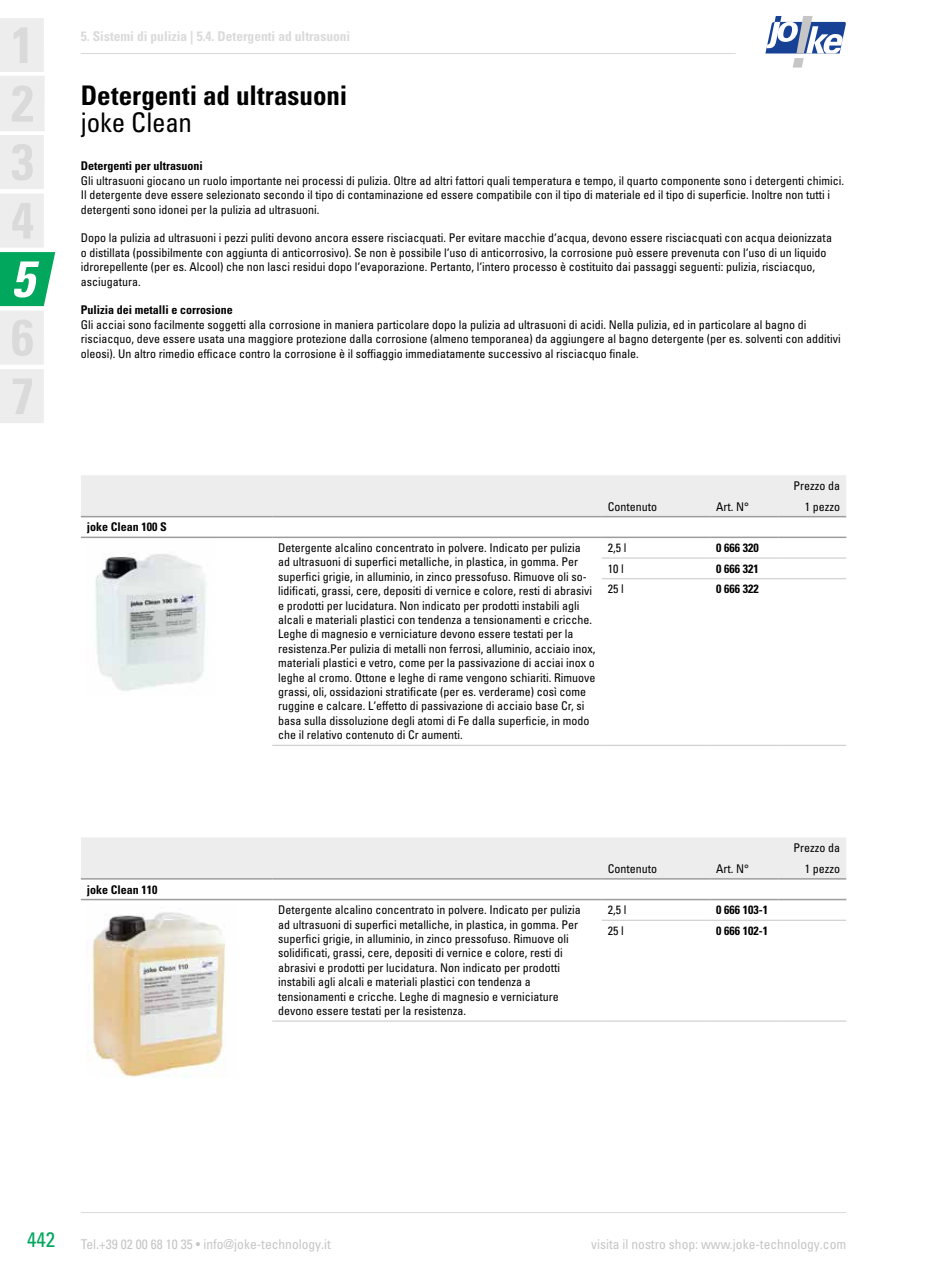
<style>
.page{position:relative;width:927px;height:1276px;background:#fff}
.page>*{position:absolute;margin:0;border:0;box-sizing:border-box;transform-origin:0 0}
.t1{font:italic 700 condensed 51px "Univers LT Pro";color:#fff}
.t2{font:700 condensed 27px "Univers LT Pro";color:#000}
.t3{font:condensed 27px "Univers LT Pro";letter-spacing:-.005em;color:#000}
.t4{font:condensed 21px "Univers LT Pro";color:#00a75d}
.t5{font:condensed 13.5px "Univers LT Pro";color:#c6c6c6}
.t6{font:700 condensed 13.5px "Univers LT Pro";color:#dadada}
.t7{font:condensed 12px/14.4px "Univers LT Pro";color:#000}
.t8{font:700 condensed 12px "Univers LT Pro";color:#000}
</style>
<div class="page">
<hr style="left:81px;top:1212px;width:765px;height:1px;background:#dadada">
<hr style="left:81px;top:53px;width:655px;height:1px;background:#dadada">
<svg style="left:765px;top:16px;width:81px;height:52px"></svg>
<svg style="left:0;top:18px;width:56px;height:405px"></svg>
<img style="left:87px;top:912px;width:138px;height:165px">
<img style="left:95px;top:554px;width:111px;height:137px">
<div style="left:81px;top:475px;width:765px;height:41px;background:#ededed"></div>
<hr style="left:81px;top:516px;width:191px;height:1px;background:#9d9d9c">
<hr style="left:272px;top:516px;width:330px;height:1px;background:#9d9d9c">
<hr style="left:602px;top:516px;width:108px;height:1px;background:#9d9d9c">
<hr style="left:710px;top:516px;width:68px;height:1px;background:#9d9d9c">
<hr style="left:778px;top:745px;width:68px;height:1px;background:#c6c6c6">
<hr style="left:710px;top:745px;width:68px;height:1px;background:#c6c6c6">
<hr style="left:602px;top:745px;width:108px;height:1px;background:#c6c6c6">
<hr style="left:778px;top:578px;width:68px;height:1px;background:#c6c6c6">
<hr style="left:710px;top:578px;width:68px;height:1px;background:#c6c6c6">
<hr style="left:602px;top:578px;width:108px;height:1px;background:#c6c6c6">
<hr style="left:778px;top:536px;width:68px;height:2px;background:#9d9d9c">
<hr style="left:778px;top:557px;width:68px;height:1px;background:#c6c6c6">
<hr style="left:710px;top:536px;width:68px;height:2px;background:#9d9d9c">
<hr style="left:710px;top:557px;width:68px;height:1px;background:#c6c6c6">
<hr style="left:602px;top:536px;width:108px;height:2px;background:#9d9d9c">
<hr style="left:602px;top:557px;width:108px;height:1px;background:#c6c6c6">
<hr style="left:778px;top:516px;width:68px;height:1px;background:#9d9d9c">
<hr style="left:81px;top:536px;width:191px;height:2px;background:#9d9d9c">
<hr style="left:272px;top:536px;width:330px;height:2px;background:#9d9d9c">
<hr style="left:272px;top:745px;width:330px;height:1px;background:#c6c6c6">
<div style="left:81px;top:838px;width:765px;height:40px;background:#ededed"></div>
<hr style="left:81px;top:878px;width:191px;height:1px;background:#9d9d9c">
<hr style="left:272px;top:878px;width:330px;height:1px;background:#9d9d9c">
<hr style="left:602px;top:878px;width:108px;height:1px;background:#9d9d9c">
<hr style="left:710px;top:878px;width:68px;height:1px;background:#9d9d9c">
<hr style="left:778px;top:1020px;width:68px;height:1px;background:#c6c6c6">
<hr style="left:710px;top:1020px;width:68px;height:1px;background:#c6c6c6">
<hr style="left:602px;top:1020px;width:108px;height:1px;background:#c6c6c6">
<hr style="left:778px;top:899px;width:68px;height:1px;background:#9d9d9c">
<hr style="left:778px;top:920px;width:68px;height:1px;background:#c6c6c6">
<hr style="left:710px;top:899px;width:68px;height:1px;background:#9d9d9c">
<hr style="left:710px;top:920px;width:68px;height:1px;background:#c6c6c6">
<hr style="left:602px;top:899px;width:108px;height:1px;background:#9d9d9c">
<hr style="left:602px;top:920px;width:108px;height:1px;background:#c6c6c6">
<hr style="left:778px;top:878px;width:68px;height:1px;background:#9d9d9c">
<hr style="left:81px;top:899px;width:191px;height:1px;background:#9d9d9c">
<hr style="left:272px;top:899px;width:330px;height:1px;background:#9d9d9c">
<hr style="left:272px;top:1020px;width:330px;height:1px;background:#c6c6c6">
<p class="t6" style="left:81px;top:27px;width:271px">5. Sistemi di pulizia | 5.4. Detergenti ad ultrasuoni</p>
<h2 class="t2" style="left:81px;top:78px;width:268px">Detergenti ad ultrasuoni</h2>
<h1 class="t1" style="left:11px;top:248px;width:24px">5</h1>
<h2 class="t3" style="left:81px;top:106px;width:113px">joke Clean</h2>
<p class="t8" style="left:81px;top:159px;width:123px">Detergenti per ultrasuoni</p>
<p class="t7" style="left:81px;top:173px;width:765px">Gli ultrasuoni giocano un ruolo importante nei processi di pulizia. Oltre ad altri fattori quali temperatura e tempo, il quarto componente sono i detergenti chimici.<br>Il detergente deve essere selezionato secondo il tipo di contaminazione ed essere compatibile con il tipo di materiale ed il tipo di superficie. Inoltre non tutti i detergenti sono idonei per la pulizia ad ultrasuoni.</p>
<p class="t7" style="left:81px;top:231px;width:753px">Dopo la pulizia ad ultrasuoni i pezzi puliti devono ancora essere risciacquati. Per evitare macchie d‘acqua, devono essere risciacquati con acqua deionizzata o distillata (possibilmente con aggiunta di anticorrosivo). Se non è possibile l‘uso di anticorrosivo, la corrosione può essere prevenuta con l‘uso di un liquido idrorepellente (per es. Alcool) che non lasci residui dopo l‘evaporazione. Pertanto, l‘intero processo è costituito dai passaggi seguenti: pulizia, risciacquo, asciugatura.</p>
<p class="t8" style="left:81px;top:303px;width:154px">Pulizia dei metalli e corrosione</p>
<p class="t7" style="left:81px;top:317px;width:761px">Gli acciai sono facilmente soggetti alla corrosione in maniera particolare dopo la pulizia ad ultrasuoni di acidi. Nella pulizia, ed in particolare al bagno di risciacquo, deve essere usata una maggiore protezione dalla corrosione (almeno temporanea) da aggiungere al bagno detergente (per es. solventi con additivi oleosi). Un altro rimedio efficace contro la corrosione è il soffiaggio immediatamente successivo al risciacquo finale.</p>
<p class="t8" style="left:87px;top:520px;width:81px">joke Clean 100 S</p>
<p class="t8" style="left:87px;top:882px;width:72px">joke Clean 110</p>
<p class="t7" style="left:608px;top:499px;width:51px">Contenuto</p>
<p class="t7" style="left:716px;top:499px;width:34px">Art. N°</p>
<p class="t7" style="left:278px;top:540px;width:319px">Detergente alcalino concentrato in polvere. Indicato per pulizia ad ultrasuoni di superfici metalliche, in plastica, in gomma. Per superfici grigie, in alluminio, in zinco pressofuso. Rimuove oli so&shy;lidificati, grassi, cere, depositi di vernice e colore, resti di abrasivi e prodotti per lucidatura. Non indicato per prodotti instabili agli alcali e materiali plastici con tendenza a tensionamenti e cricche.<br>Leghe di magnesio e verniciature devono essere testati per la resistenza.Per pulizia di metalli non ferrosi, alluminio, acciaio inox, materiali plastici e vetro, come per la passivazione di acciai inox o leghe al cromo. Ottone e leghe di rame vengono schiariti. Rimuove grassi, oli, ossidazioni stratificate (per es. verderame) così come ruggine e calcare. L‘effetto di passivazione di acciaio base Cr, si basa sulla dissoluzione degli atomi di Fe dalla superficie, in modo che il relativo contenuto di Cr aumenti.</p>
<p class="t7" style="left:608px;top:540px;width:20px">2,5 l</p>
<p class="t8" style="left:716px;top:540px;width:44px">0 666 320</p>
<p class="t7" style="left:608px;top:561px;width:17px">10 l</p>
<p class="t8" style="left:716px;top:561px;width:44px">0 666 321</p>
<p class="t7" style="left:608px;top:582px;width:17px">25 l</p>
<p class="t8" style="left:716px;top:582px;width:44px">0 666 322</p>
<p class="t7" style="left:794px;top:475px;width:48px;line-height:20.7px;text-align:right">Prezzo da<br>1 pezzo</p>
<p class="t7" style="left:608px;top:861px;width:51px">Contenuto</p>
<p class="t7" style="left:716px;top:861px;width:34px">Art. N°</p>
<p class="t7" style="left:278px;top:902px;width:304px">Detergente alcalino concentrato in polvere. Indicato per pulizia ad ultrasuoni di superfici metalliche, in plastica, in gomma. Per superfici grigie, in alluminio, in zinco pressofuso. Rimuove oli solidificati, grassi, cere, depositi di vernice e colore, resti di abrasivi e prodotti per lucidatura. Non indicato per prodotti instabili agli alcali e materiali plastici con tendenza a tensionamenti e cricche. Leghe di magnesio e verniciature devono essere testati per la resistenza.</p>
<p class="t7" style="left:608px;top:902px;width:20px">2,5 l</p>
<p class="t8" style="left:716px;top:902px;width:53px">0 666 103-1</p>
<p class="t7" style="left:608px;top:923px;width:17px">25 l</p>
<p class="t8" style="left:716px;top:923px;width:53px">0 666 102-1</p>
<p class="t7" style="left:794px;top:837px;width:48px;line-height:20.7px;text-align:right">Prezzo da<br>1 pezzo</p>
<h3 class="t4" style="left:27px;top:1226px;width:29px">442</h3>
<p class="t5" style="left:81px;top:1235px;width:252px">Tel.+39 02 00 68 10 35 • info@joke-technology.it</p>
<p class="t5" style="left:591px;top:1235px;width:257px">visita il nostro shop: www.joke-technology.com</p>
</div>
